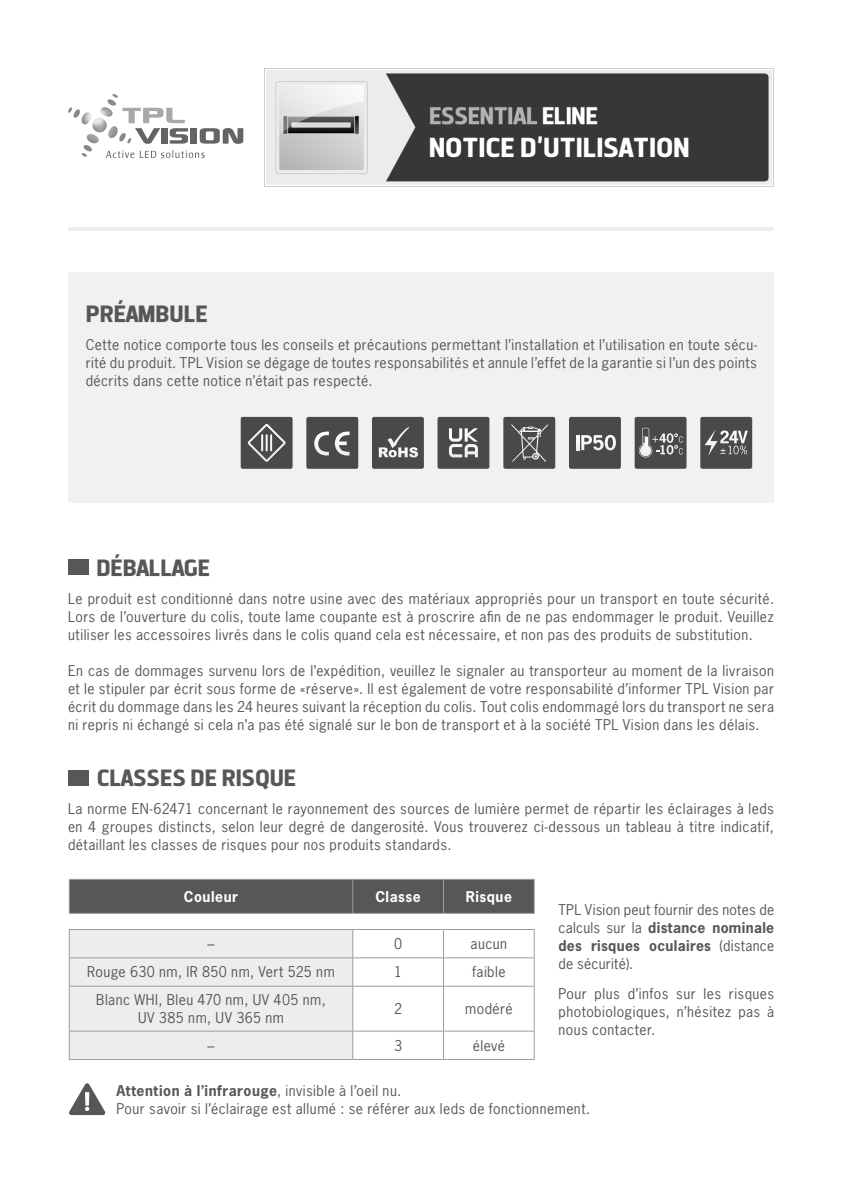
<style>
.page{position:relative;width:842px;height:1191px;background:#fff}
.page>*{position:absolute;margin:0;border:0;box-sizing:border-box;transform-origin:0 0}
.t1{font:700 28px "Dyno";color:#fff}
.t2{font:700 24px "Dyno";color:#575756}
.t3{font:14px/18px "News Gothic Std";letter-spacing:.03em;color:#575756;text-align:justify}
.t4{font:700 14px "News Gothic Std";letter-spacing:.035em;color:#fff}
.s1{font-weight:700}
</style>
<div class="page">
<svg style="left:68px;top:94px;width:175px;height:64px"></svg>
<hr style="left:68px;top:227px;width:706px;height:4px;background:#ededed">
<div style="left:68px;top:272px;width:706px;height:230px;background:#f1f1f1"></div>
<svg style="left:69px;top:1083px;width:37px;height:32px"></svg>
<div style="left:68px;top:770px;width:21px;height:16px;background:#575756"></div>
<div style="left:241px;top:417px;width:52px;height:52px;background:#49494b;border-radius:2px"></div>
<svg style="left:248px;top:424px;width:38px;height:38px"></svg>
<div style="left:306px;top:417px;width:52px;height:52px;background:#49494b;border-radius:2px"></div>
<svg style="left:314px;top:431px;width:15px;height:25px"></svg>
<svg style="left:335px;top:431px;width:14px;height:25px"></svg>
<div style="left:372px;top:417px;width:52px;height:52px;background:#49494b;border-radius:2px"></div>
<svg style="left:379px;top:427px;width:39px;height:30px"></svg>
<div style="left:503px;top:417px;width:52px;height:52px;background:#49494b;border-radius:2px"></div>
<svg style="left:511px;top:424px;width:37px;height:38px"></svg>
<div style="left:569px;top:417px;width:52px;height:52px;background:#49494b;border-radius:2px"></div>
<div style="left:635px;top:417px;width:51px;height:52px;background:#49494b;border-radius:2px"></div>
<div style="left:700px;top:417px;width:52px;height:52px;background:#49494b;border-radius:2px"></div>
<svg style="left:705px;top:430px;width:43px;height:25px"></svg>
<svg style="left:639px;top:428px;width:44px;height:29px"></svg>
<div style="left:437px;top:417px;width:52px;height:52px;background:#49494b;border-radius:2px"></div>
<svg style="left:449px;top:428px;width:29px;height:29px"></svg>
<hr style="left:576px;top:435px;width:3px;height:15px;background:#f8f8f8">
<svg style="left:581px;top:435px;width:35px;height:15px"></svg>
<div style="left:70px;top:880px;width:464px;height:33px;background:#575756"></div>
<hr style="left:69px;top:879px;width:284px;height:1px;background:#9d9d9d">
<hr style="left:69px;top:879px;width:1px;height:34px;background:#9d9d9d">
<hr style="left:353px;top:879px;width:90px;height:1px;background:#9d9d9d">
<hr style="left:443px;top:879px;width:91px;height:1px;background:#9d9d9d">
<hr style="left:534px;top:879px;width:1px;height:34px;background:#9d9d9d">
<hr style="left:69px;top:913px;width:284px;height:1px;background:#9d9d9d">
<hr style="left:353px;top:913px;width:90px;height:1px;background:#9d9d9d">
<hr style="left:443px;top:913px;width:91px;height:1px;background:#9d9d9d">
<hr style="left:352px;top:879px;width:1px;height:34px;background:#9d9d9d">
<hr style="left:69px;top:1059px;width:284px;height:1px;background:#9d9d9d">
<hr style="left:353px;top:1059px;width:90px;height:1px;background:#9d9d9d">
<hr style="left:443px;top:879px;width:1px;height:34px;background:#9d9d9d">
<hr style="left:443px;top:929px;width:91px;height:1px;background:#9d9d9d">
<hr style="left:443px;top:957px;width:91px;height:1px;background:#9d9d9d">
<svg style="left:534px;top:929px;width:1px;height:57px"></svg>
<hr style="left:443px;top:986px;width:91px;height:1px;background:#9d9d9d">
<hr style="left:534px;top:986px;width:1px;height:44px;background:#9d9d9d">
<hr style="left:443px;top:1030px;width:91px;height:1px;background:#9d9d9d">
<svg style="left:534px;top:1031px;width:1px;height:28px"></svg>
<hr style="left:443px;top:1059px;width:91px;height:1px;background:#9d9d9d">
<svg style="left:69px;top:929px;width:375px;height:130px"></svg>
<img style="left:265px;top:68px;width:509px;height:118px">
<div style="left:68px;top:559px;width:20px;height:15px;background:#575756"></div>
<h1 class="t1" style="left:429px;top:130px;width:262px">NOTICE D’UTILISATION</h1>
<h2 class="t2" style="left:86px;top:299px;width:123px">PRÉAMBULE</h2>
<p class="t3" style="left:86px;top:335px;width:673px">Cette notice comporte tous les conseils et précautions permettant l’installation et l’utilisation en toute sécu&shy;rité du produit. TPL Vision se dégage de toutes responsabilités et annule l’effet de la garantie si l’un des points décrits dans cette notice n’était pas respecté.</p>
<h2 class="t2" style="left:96px;top:553px;width:115px">DÉBALLAGE</h2>
<p class="t3" style="left:68px;top:589px;width:707px">Le produit est conditionné dans notre usine avec des matériaux appropriés pour un transport en toute sécurité.<br>Lors de l’ouverture du colis, toute lame coupante est à proscrire afin de ne pas endommager le produit. Veuillez utiliser les accessoires livrés dans le colis quand cela est nécessaire, et non pas des produits de substitution.</p>
<p class="t3" style="left:68px;top:661px;width:707px">En cas de dommages survenu lors de l’expédition, veuillez le signaler au transporteur au moment de la livraison et le stipuler par écrit sous forme de «réserve». Il est également de votre responsabilité d’informer TPL Vision par écrit du dommage dans les 24 heures suivant la réception du colis. Tout colis endommagé lors du transport ne sera ni repris ni échangé si cela n’a pas été signalé sur le bon de transport et à la société TPL Vision dans les délais.</p>
<h2 class="t2" style="left:97px;top:763px;width:201px">CLASSES DE RISQUE</h2>
<p class="t3" style="left:68px;top:799px;width:707px">La norme EN-62471 concernant le rayonnement des sources de lumière permet de répartir les éclairages à leds en 4 groupes distincts, selon leur degré de dangerosité. Vous trouverez ci-dessous un tableau à titre indicatif, détaillant les classes de risques pour nos produits standards.</p>
<p class="t4" style="left:184px;top:887px;width:56px">Couleur</p>
<p class="t4" style="left:376px;top:887px;width:47px">Classe</p>
<p class="t4" style="left:466px;top:887px;width:48px">Risque</p>
<p class="t3" style="left:208px;top:934px;width:8px">–</p>
<p class="t3" style="left:394px;top:934px;width:10px">0</p>
<p class="t3" style="left:471px;top:934px;width:38px">aucun</p>
<p class="t3" style="left:87px;top:963px;width:249px">Rouge 630 nm, IR 850 nm, Vert 525 nm</p>
<p class="t3" style="left:394px;top:963px;width:10px">1</p>
<p class="t3" style="left:472px;top:963px;width:35px">faible</p>
<p class="t3" style="left:96px;top:990px;width:231px;text-align:center">Blanc WHI, Bleu 470 nm, UV 405 nm,<br>UV 385 nm, UV 365 nm</p>
<p class="t3" style="left:394px;top:999px;width:10px">2</p>
<p class="t3" style="left:465px;top:999px;width:49px">modéré</p>
<p class="t3" style="left:208px;top:1036px;width:8px">–</p>
<p class="t3" style="left:394px;top:1036px;width:10px">3</p>
<p class="t3" style="left:473px;top:1036px;width:34px">élevé</p>
<p class="t3" style="left:558px;top:901px;width:217px">TPL Vision peut fournir des notes de calculs sur la <span class="s1">distance nominale des risques oculaires</span> (distance de sécurité).</p>
<p class="t3" style="left:558px;top:984px;width:217px">Pour plus d’infos sur les risques photobiologiques, n’hésitez pas à nous contacter.</p>
<p class="t3" style="left:117px;top:1082px;width:475px"><span class="s1">Attention à l’infrarouge</span>, invisible à l’oeil nu.<br>Pour savoir si l’éclairage est allumé : se référer aux leds de fonctionnement.</p>
</div>
